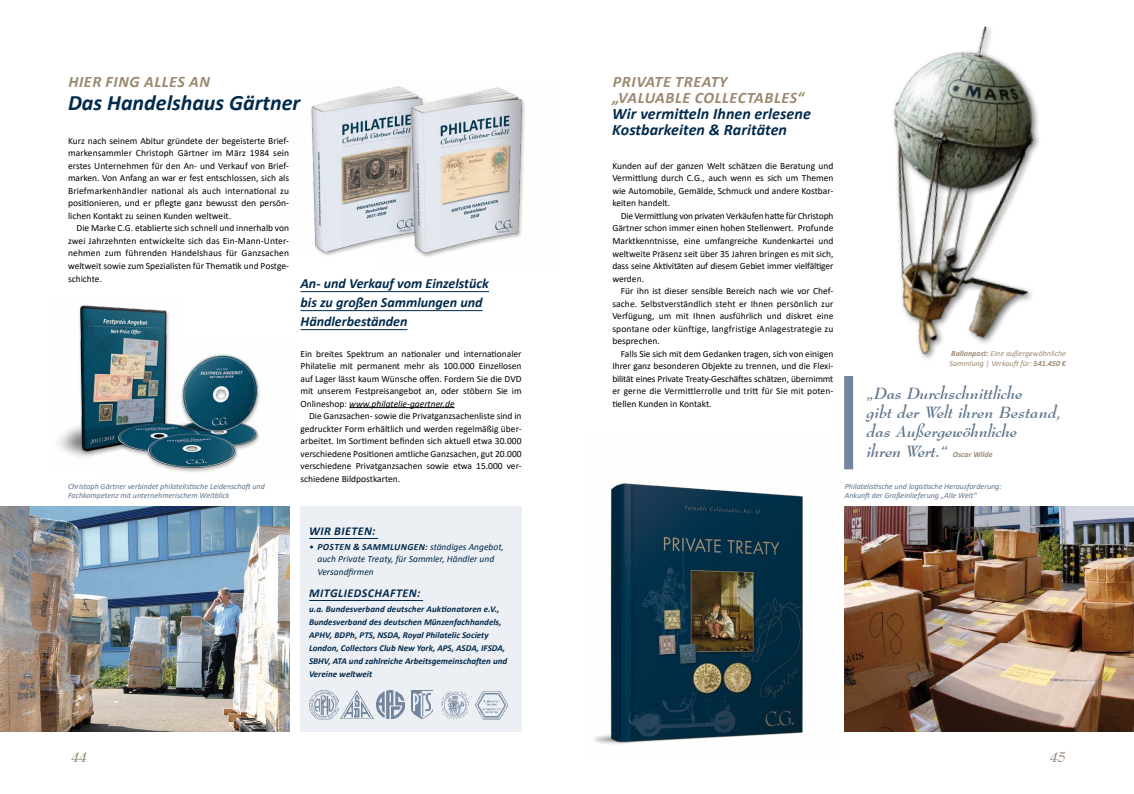
<style>
.page{position:relative;width:1134px;height:794px;background:#fff}
.page>*{position:absolute;margin:0;border:0;box-sizing:border-box;transform-origin:0 0}
.t1{font:italic 700 22px "Calibri";color:#022a4c}
.t2{font:italic 700 16px/19.2px "Bernhard Modern BT";color:#5c728a}
.t3{font:italic 700 16px/16px "Calibri";letter-spacing:.04em;color:#9b8a71}
.t4{font:italic 700 16px/16px "Calibri";letter-spacing:.005em;color:#022a4c}
.t5{font:italic 700 14px/19px "Calibri";color:#022a4c}
.t6{font:italic 14px "Bernhard Modern BT";color:#7d6e58}
.t7{font:italic 700 12px "Calibri";letter-spacing:.04em;color:#022a4c}
.t8{font:9.5px/12.5px "Calibri";color:#000;text-align:justify}
.t9{font:italic 9.5px/12.5px "Calibri";color:#022a4c}
.t10{font:italic 700 9.5px "Calibri";letter-spacing:.04em;color:#022a4c}
.t11{font:italic 700 9px/13px "Calibri";color:#022a4c}
.t12{font:italic 8px/9.6px "Calibri";color:#5c728a}
.t13{font:italic 8px/9.6px "Calibri";color:#9b8a71}
.s1{font-style:italic}
.s2{font-weight:400}
.s3{font-weight:700}
.s4{font-family:"Calibri";font-size:8px;color:#9b8a71}
</style>
<div class="page">
<div style="left:310px;top:86px;width:116px;height:172px;background:#000;opacity:.3"></div>
<img style="left:310px;top:86px;width:71px;height:165px">
<img style="left:381px;top:86px;width:144px;height:172px">
<hr style="left:349px;top:407px;width:105px;height:1px;background:#000">
<hr style="left:300px;top:291px;width:189px;height:1px;background:#022a4c">
<hr style="left:300px;top:310px;width:182px;height:1px;background:#022a4c">
<hr style="left:300px;top:329px;width:107px;height:1px;background:#022a4c">
<div style="left:844px;top:376px;width:9px;height:93px;background:#72859d"></div>
<img style="left:58px;top:305px;width:111px;height:152px">
<img style="left:102px;top:338px;width:158px;height:134px">
<img style="left:893px;top:26px;width:146px;height:333px">
<img style="left:845px;top:506px;width:289px;height:225px">
<div style="left:300px;top:506px;width:222px;height:225px;background:#e8ebf0"></div>
<hr style="left:309px;top:538px;width:69px;height:1px;background:#022a4c">
<hr style="left:309px;top:600px;width:114px;height:1px;background:#022a4c">
<img style="left:0;top:506px;width:289px;height:225px">
<img style="left:594px;top:436px;width:246px;height:308px">
<img style="left:341px;top:690px;width:32px;height:28px">
<img style="left:310px;top:690px;width:29px;height:29px">
<img style="left:376px;top:690px;width:28px;height:28px">
<img style="left:412px;top:690px;width:20px;height:28px">
<img style="left:441px;top:691px;width:28px;height:28px">
<img style="left:475px;top:691px;width:33px;height:29px">
<h2 class="t3" style="left:68px;top:73px;width:133px">Hier fing alles an</h2>
<h1 class="t1" style="left:68px;top:87px;width:234px">Das Handelshaus Gärtner</h1>
<p class="t8" style="left:68px;top:134px;width:223px">Kurz nach seinem Abitur gründete der begeisterte Brief&shy;markensammler Christoph Gärtner im März 1984 sein erstes Unternehmen für den An- und Verkauf von Brief&shy;marken. Von Anfang an war er fest entschlossen, sich als Briefmarkenhändler national als auch international zu positionieren, und er pflegte ganz bewusst den persön&shy;lichen Kontakt zu seinen Kunden weltweit.</p>
<p class="t8" style="left:68px;top:222px;width:223px;text-indent:9px">Die Marke C.G. etablierte sich schnell und innerhalb von zwei Jahrzehnten entwickelte sich das Ein-Mann-Unter&shy;nehmen zum führenden Handelshaus für Ganzsachen weltweit sowie zum Spezialisten für Thematik und Postge&shy;schichte.</p>
<p class="t12" style="left:68px;top:481px;width:198px">Christoph Gärtner verbindet philatelistische Leidenschaft und<br>Fachkompetenz mit unternehmerischem Weitblick</p>
<h3 class="t5" style="left:300px;top:273px;width:190px">An- und Verkauf vom Einzelstück bis zu großen Sammlungen und<br>Händlerbeständen</h3>
<p class="t8" style="left:300px;top:347px;width:223px">Ein breites Spektrum an nationaler und internationaler Philatelie mit permanent mehr als 100.000 Einzellosen auf Lager lässt kaum Wünsche offen. Fordern Sie die DVD mit unserem Festpreisangebot an, oder stöbern Sie im Onlineshop: <span class="s1">www.philatelie-gaertner.de</span></p>
<p class="t8" style="left:300px;top:409px;width:223px;text-indent:9px">Die Ganzsachen- sowie die Privatganzsachenliste sind in gedruckter Form erhältlich und werden regelmäßig über&shy;arbeitet. Im Sortiment befinden sich aktuell etwa 30.000 verschiedene Positionen amtliche Ganzsachen, gut 20.000 verschiedene Privatganzsachen sowie etwa 15.000 ver&shy;schiedene Bildpostkarten.</p>
<p class="t7" style="left:309px;top:522px;width:68px">Wir Bieten:</p>
<p class="t10" style="left:309px;top:540px;width:67px"><span class="s2">•</span> Posten &amp; Samm</p>
<p class="t10" style="left:390px;top:540px;width:12px">lung</p>
<p class="t9" style="left:317px;top:540px;width:188px;text-indent:96px"><span class="s3">en:</span> ständiges Angebot, auch Private Treaty, für Sammler, Händler und<br>Versandfirmen</p>
<p class="t7" style="left:309px;top:584px;width:53px">Mitgliedschaf</p>
<p class="t7" style="left:396px;top:584px;width:26px">ten:</p>
<p class="t11" style="left:309px;top:602px;width:200px">u.a. Bundesverband deutscher Auktionatoren e.V., Bundesverband des deutschen Münzenfachhandels, APHV, BDPh, PTS, NSDA, Royal Philatelic Society London, Collectors Club New York, APS, ASDA, IFSDA, SBHV, ATA und zahlreiche Arbeitsgemeinschaften und Vereine weltweit</p>
<h2 class="t3" style="left:612px;top:73px;width:117px">Private Treaty „Valuab</h2>
<h2 class="t3" style="left:675px;top:89px;width:131px">le Collectables“</h2>
<h2 class="t4" style="left:612px;top:105px;width:200px">Wir vermitteln Ihnen erlesene<br>Kostbarkeiten &amp; Raritäten</h2>
<p class="t8" style="left:612px;top:159px;width:223px">Kunden auf der ganzen Welt schätzen die Beratung und Vermittlung durch C.G., auch wenn es sich um Themen wie Automobile, Gemälde, Schmuck und andere Kostbar&shy;keiten handelt.</p>
<p class="t8" style="left:612px;top:209px;width:223px;text-indent:9px">Die Vermittlung von privaten Verkäufen hatte für Christoph Gärtner schon immer einen hohen Stellenwert. Profunde Marktkenntnisse, eine umfangreiche Kundenkartei und weltweite Präsenz seit über 35 Jahren bringen es mit sich, dass seine Aktivitäten auf diesem Gebiet immer vielfältiger werden.</p>
<p class="t8" style="left:612px;top:284px;width:223px;text-indent:9px">Für ihn ist dieser sensible Bereich nach wie vor Chef&shy;sache. Selbstverständlich steht er Ihnen persönlich zur Verfügung, um mit Ihnen ausführlich und diskret eine spontane oder künftige, langfristige Anlagestrategie zu besprechen.</p>
<p class="t8" style="left:612px;top:347px;width:223px;text-indent:9px">Falls Sie sich mit dem Gedanken tragen, sich von einigen Ihrer ganz besonderen Objekte zu trennen, und die Flexi&shy;bilität eines Private Treaty-Geschäftes schätzen, übernimmt er gerne die Vermittlerrolle und tritt für Sie mit poten&shy;tiellen Kunden in Kontakt.</p>
<p class="t13" style="left:949px;top:348px;width:118px"><span class="s3">Ballonpost:</span> Eine außergewöhnliche<br>Sammlung | Verkauft für: <span class="s3">541.450 €</span></p>
<h2 class="t2" style="left:867px;top:383px;width:196px">„Das Durchschnittliche<br>gibt der Welt ihren Bestand, das Außergewöhnliche<br>ihren Wert.“ <span class="s4">Oscar Wilde</span></h2>
<p class="t12" style="left:845px;top:481px;width:158px">Philatelistische und logistische Herausforderung:<br>Ankunft der Großeinlieferung „Alle Welt“</p>
<h3 class="t6" style="left:72px;top:748px;width:17px">44</h3>
<h3 class="t6" style="left:1050px;top:748px;width:17px">45</h3>
</div>
